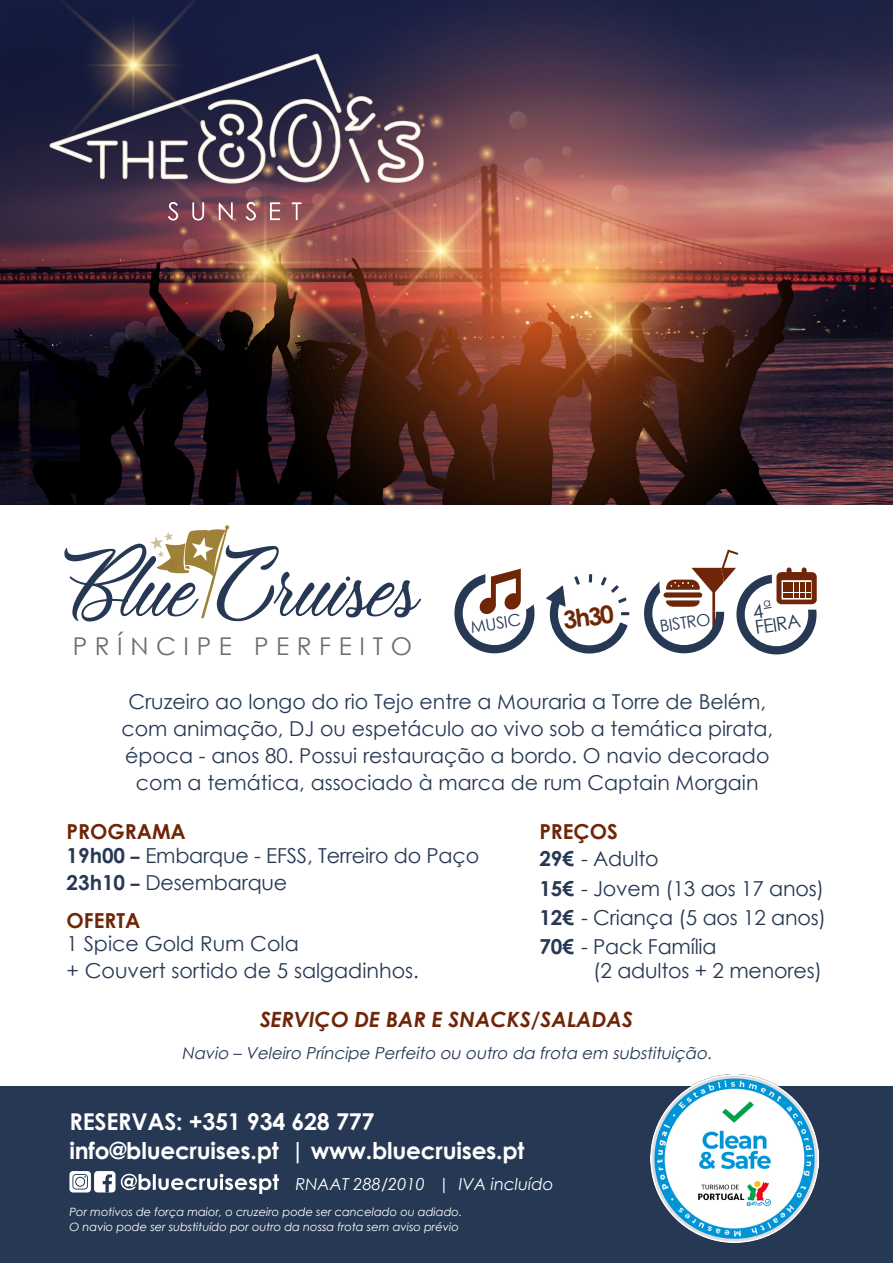
<style>
.page{position:relative;width:893px;height:1263px;background:#fff}
.page>*{position:absolute;margin:0;border:0;box-sizing:border-box;transform-origin:0 0}
.t1{font:700 24.6px "Century Gothic";color:#6f2608}
.t2{font:24.45px "Century Gothic";letter-spacing:.31em;color:#6c6d70}
.t3{font:700 23.25px/28.5px "Century Gothic";letter-spacing:-.01em;color:#fff}
.t4{font:italic 700 21px "Century Gothic";color:#6f2608}
.t5{font:20.7px/23.2px "Century Gothic";letter-spacing:-.01em;color:#263854}
.t6{font:700 20.7px "Century Gothic";color:#6f2608}
.t7{font:20.55px/27px "Century Gothic";color:#263854;text-align:center}
.t8{font:18.9px "Century Gothic";color:#263854}
.t9{font:italic 16.5px "Century Gothic";color:#263854}
.t10{font:italic 16.5px "Century Gothic";color:#fff}
.t11{font:16.5px "Century Gothic";color:#263854}
.t12{font:italic 11.55px/15px "Century Gothic";color:#fff}
.s1{font-weight:700}
.s2{font-weight:700;font-size:17.4px}
</style>
<div class="page">
<img style="left:0;top:0;width:893px;height:505px">
<svg style="left:64px;top:525px;width:357px;height:96px"></svg>
<svg style="left:168px;top:202px;width:134px;height:19px;background:#9c6770"></svg>
<div style="left:0;top:1086px;width:893px;height:177px;background:#263854"></div>
<svg style="left:121px;top:1174px;width:158px;height:20px"></svg>
<div style="left:94px;top:1171px;width:21px;height:21px;background:#fff;border-radius:4px"></div>
<svg style="left:103px;top:1174px;width:9px;height:18px"></svg>
<div style="left:69px;top:1171px;width:22px;height:21px;background:#fff;border-radius:4px"></div>
<svg style="left:72px;top:1174px;width:16px;height:15px"></svg>
<img style="left:651px;top:1074px;width:168px;height:168px">
<svg style="left:454px;top:568px;width:176px;height:86px"></svg>
<svg style="left:644px;top:549px;width:173px;height:105px"></svg>
<p class="t2" style="left:73px;top:629px;width:341px">PRÍNCIPE PERFEITO</p>
<p class="t11" style="left:469px;top:615px;width:52px;rotate:-8deg">MUSIC</p>
<p class="t1" style="left:561px;top:601px;width:52px;rotate:-7deg">3h30</p>
<p class="t11" style="left:658px;top:615px;width:53px;rotate:-8deg">BISTRO</p>
<p class="t8" style="left:753px;top:614px;width:48px;rotate:-8deg">FEIRA</p>
<p class="t7" style="left:122px;top:688px;width:653px">Cruzeiro ao longo do rio Tejo entre a Mouraria a Torre de Belém, com animação, DJ ou espetáculo ao vivo sob a temática pirata, época - anos 80. Possui restauração a bordo. O navio decorado com a temática, associado à marca de rum Captain Morgain</p>
<p class="t6" style="left:67px;top:816px;width:121px">PROGRAMA</p>
<p class="t5" style="left:67px;top:843px;width:414px"><span class="s1">19h00</span> <span class="s2">–</span> Embarque - EFSS, Terreiro do Paço</p>
<p class="t5" style="left:67px;top:870px;width:222px"><span class="s1">23h10</span> <span class="s2">–</span> Desembarque</p>
<p class="t6" style="left:67px;top:904px;width:75px">OFERTA</p>
<p class="t5" style="left:67px;top:929px;width:354px;line-height:27px">1 Spice Gold Rum Cola<br>+ Couvert sortido de 5 salgadinhos.</p>
<p class="t6" style="left:539px;top:816px;width:80px">PREÇOS</p>
<p class="t5" style="left:539px;top:847px;width:121px"><span class="s1">29€</span> - Adulto</p>
<p class="t5" style="left:539px;top:876px;width:286px"><span class="s1">15€</span> - Jovem (13 aos 17 anos)</p>
<p class="t5" style="left:539px;top:905px;width:288px"><span class="s1">12€</span> - Criança (5 aos 12 anos)</p>
<p class="t5" style="left:593px;top:935px;width:230px;text-indent:-54px"><span class="s1">70€</span> - Pack Família<br>(2 adultos + 2 menores)</p>
<p class="t4" style="left:260px;top:1003px;width:374px">SERVIÇO DE BAR E SNACKS/SALADAS</p>
<p class="t9" style="left:181px;top:1041px;width:536px">Navio – Veleiro Príncipe Perfeito ou outro da frota em substituição.</p>
<p class="t3" style="left:69px;top:1106px;width:457px">RESERVAS: +351 934 628 777 info@bluecruises.pt | www.bluecruises.pt</p>
<p class="t10" style="left:295px;top:1174px;width:260px">RNAAT 288/2010 | IVA incluído</p>
<p class="t12" style="left:69px;top:1204px;width:394px">Por motivos de força maior, o cruzeiro pode ser cancelado ou adiado.<br>O navio pode ser substituído por outro da nossa frota sem aviso prévio</p>
</div>
